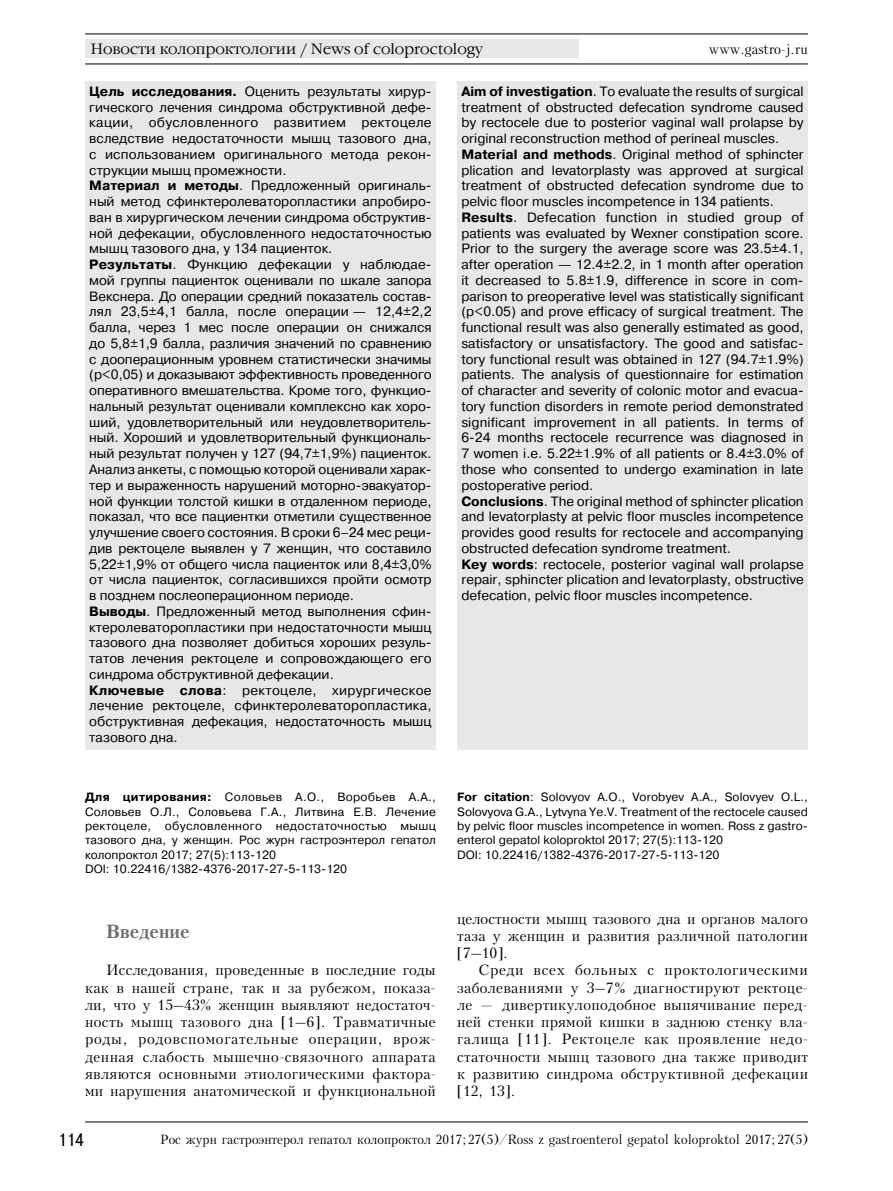
<style>
.page{position:relative;width:893px;height:1191px;background:#fff}
.page>*{position:absolute;margin:0;border:0;box-sizing:border-box;transform-origin:0 0}
.t1{font:700 18px "Kudrashov";color:#6d6e71}
.t2{font:18px "Pragmatica Cond C";color:#000}
.t3{font:300 15px "Garamond C";color:#000}
.t4{font:14.25px/17.2px "Kudrashov";letter-spacing:.015em;color:#000;text-align:justify}
.t5{font:13.5px/15.8px "Pragmatica C";color:#000}
.t6{font:13.5px "Kudrashov";color:#000;scale:.95 1}
.t7{font:12.75px "Kudrashov";color:#000;scale:.95 1}
.t8{font:12px/14.4px "Pragmatica C";color:#000}
.s1{font-weight:700}
</style>
<div class="page">
<div style="left:85px;top:40px;width:493px;height:18px;background:#e6e7e8"></div>
<hr style="left:85px;top:64px;width:723px;height:1px;background:#000">
<hr style="left:85px;top:34px;width:723px;height:1px;background:#000">
<hr style="left:85px;top:1121px;width:723px;height:1px;background:#000">
<div style="left:85px;top:81px;width:351px;height:669px;background:#e6e7e8"></div>
<div style="left:457px;top:81px;width:351px;height:669px;background:#e6e7e8"></div>
<p class="t3" style="left:91px;top:41px;width:394px">Новости колопроктологии / News of coloproctology</p>
<p class="t6" style="left:709px;top:41px;width:106px">www.gastro-j.ru</p>
<p class="t5" style="left:89px;top:83px;width:344px"><span class="s1">Цель исследования.</span> Оценить результаты хирур&shy;гического лечения синдрома обструктивной дефе&shy;кации, обусловленного развитием ректоцеле вследствие недостаточности мышц тазового дна, с использованием оригинального метода рекон&shy;струкции мышц промежности.<br><span class="s1">Материал и методы</span>. Предложенный оригиналь&shy;ный метод сфинктеролеваторопластики апробиро&shy;ван в хирургическом лечении синдрома обструктив&shy;ной дефекации, обусловленного недостаточностью мышц тазового дна, у 134 пациенток.<br><span class="s1">Результаты</span>. Функцию дефекации у наблюдае&shy;мой группы пациенток оценивали по шкале запора Векснера. До операции средний показатель состав&shy;лял 23,5±4,1 балла, после операции — 12,4±2,2 балла, через 1 мес после операции он снижался до 5,8±1,9 балла, различия значений по сравнению с дооперационным уровнем статистически значимы (р&lt;0,05) и доказывают эффективность проведенного оперативного вмешательства. Кроме того, функцио&shy;нальный результат оценивали комплексно как хоро&shy;ший, удовлетворительный или неудовлетворитель&shy;ный. Хороший и удовлетворительный функциональ&shy;ный результат получен у 127 (94,7±1,9%) пациенток.<br>Анализ анкеты, с помощью которой оценивали харак&shy;тер и выраженность нарушений моторно-эвакуатор&shy;ной функции толстой кишки в отдаленном периоде, показал, что все пациентки отметили существенное улучшение своего состояния. В сроки 6–24 мес реци&shy;див ректоцеле выявлен у 7 женщин, что составило 5,22±1,9% от общего числа пациенток или 8,4±3,0% от числа пациенток, согласившихся пройти осмотр в позднем послеоперационном периоде.<br><span class="s1">Выводы</span>. Предложенный метод выполнения сфин&shy;ктеролеваторопластики при недостаточности мышц тазового дна позволяет добиться хороших резуль&shy;татов лечения ректоцеле и сопровождающего его синдрома обструктивной дефекации.<br><span class="s1">Ключевые слова</span>: ректоцеле, хирургическое лечение ректоцеле, сфинктеролеваторопластика, обструктивная дефекация, недостаточность мышц тазового дна.</p>
<p class="t5" style="left:461px;top:83px;width:344px"><span class="s1">Aim of investigation</span>. To evaluate the results of surgical treatment of obstructed defecation syndrome caused by rectocele due to posterior vaginal wall prolapse by original reconstruction method of perineal muscles.<br><span class="s1">Material and methods</span>. Original method of sphincter plication and levatorplasty was approved at surgical treatment of obstructed defecation syndrome due to pelvic floor muscles incompetence in 134 patients.<br><span class="s1">Results</span>. Defecation function in studied group of patients was evaluated by Wexner constipation score.<br>Prior to the surgery the average score was 23.5±4.1, after operation — 12.4±2.2, in 1 month after operation it decreased to 5.8±1.9, difference in score in com&shy;parison to preoperative level was statistically significant (р&lt;0.05) and prove efficacy of surgical treatment. The functional result was also generally estimated as good, satisfactory or unsatisfactory. The good and satisfac&shy;tory functional result was obtained in 127 (94.7±1.9%) patients. The analysis of questionnaire for estimation of character and severity of colonic motor and evacua&shy;tory function disorders in remote period demonstrated significant improvement in all patients. In terms of 6-24 months rectocele recurrence was diagnosed in 7 women i.e. 5.22±1.9% of all patients or 8.4±3.0% of those who consented to undergo examination in late postoperative period.<br><span class="s1">Conclusions</span>. The original method of sphincter plication and levatorplasty at pelvic floor muscles incompetence provides good results for rectocele and accompanying obstructed defecation syndrome treatment.<br><span class="s1">Key words</span>: rectocele, posterior vaginal wall prolapse repair, sphincter plication and levatorplasty, obstructive defecation, pelvic floor muscles incompetence.</p>
<p class="t8" style="left:85px;top:790px;width:352px"><span class="s1">Для цитирования:</span> Соловьев А.О., Воробьев А.А., Соловьев О.Л., Соловьева Г.А., Литвина Е.В. Лечение ректоцеле, обусловленного недостаточностью мышц тазового дна, у женщин. Рос журн гастроэнтерол гепатол колопроктол 2017; 27(5):113-120<br>DOI: 10.22416/1382-4376-2017-27-5-113-120</p>
<p class="t8" style="left:457px;top:790px;width:352px"><span class="s1">For citation</span>: Solovyov A.O., Vorobyev A.A., Solovyev O.L., Solovyova G.A., Lytvyna Ye.V. Treatment of the rectocele caused by pelvic floor muscles incompetence in women. Ross z gastro&shy;enterol gepatol koloproktol 2017; 27(5):113-120<br>DOI: 10.22416/1382-4376-2017-27-5-113-120</p>
<h1 class="t1" style="left:106px;top:920px;width:85px">Введение</h1>
<p class="t4" style="left:85px;top:962px;width:352px;text-indent:21px">Исследования, проведенные в последние годы как в нашей стране, так и за рубежом, показа&shy;ли, что у 15–43% женщин выявляют недостаточ&shy;ность мышц тазового дна [1–6]. Травматичные роды, родовспомогательные операции, врож&shy;денная слабость мышечно-связочного аппарата являются основными этиологическими фактора&shy;ми нарушения анатомической и функциональной</p>
<p class="t4" style="left:457px;top:910px;width:352px">целостности мышц тазового дна и органов малого таза у женщин и развития различной патологии [7–10].</p>
<p class="t4" style="left:457px;top:962px;width:352px;text-indent:21px">Среди всех больных с проктологическими заболеваниями у 3–7% диагностируют ректоце&shy;ле — дивертикулоподобное выпячивание перед&shy;ней стенки прямой кишки в заднюю стенку вла&shy;галища [11]. Ректоцеле как проявление недо&shy;статочности мышц тазового дна также приводит к развитию синдрома обструктивной дефекации [12, 13].</p>
<h1 class="t2" style="left:58px;top:1130px;width:27px">114</h1>
<p class="t7" style="left:160px;top:1132px;width:683px">Рос журн гастроэнтерол гепатол колопроктол 2017;27(5)/Ross z gastroenterol gepatol koloproktol 2017;27(5)</p>
</div>
